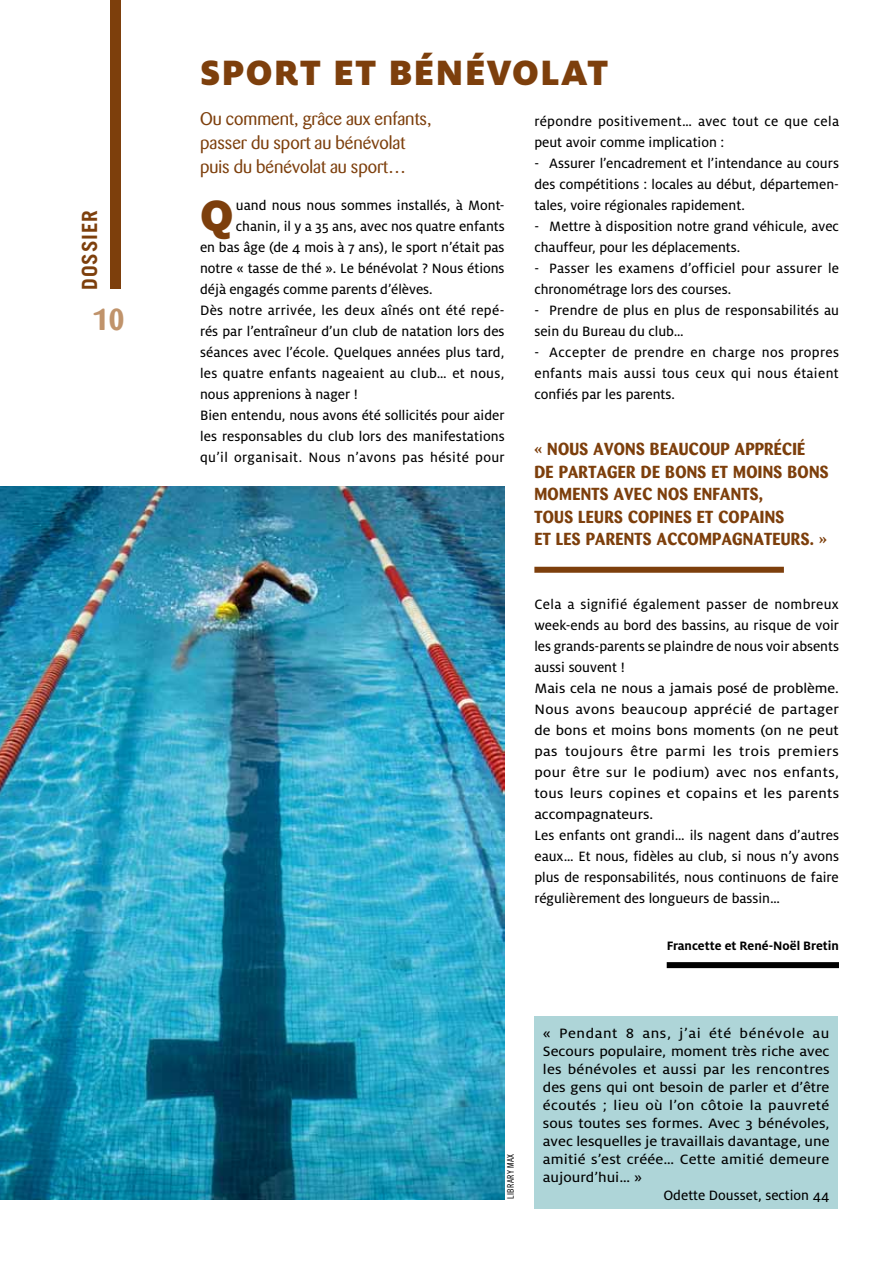
<style>
.page{position:relative;width:893px;height:1263px;background:#fff}
.page>*{position:absolute;margin:0;border:0;box-sizing:border-box;transform-origin:0 0}
.t1{font:900 48.75px "Milo OT";color:#7d3f0c}
.t2{font:900 39px "Milo OT";letter-spacing:.03em;color:#7d3f0c}
.t3{font:700 30px "Barmeno";color:#c0936b}
.t4{font:700 21px "Trade Gothic";letter-spacing:.04em;color:#7d3f0c}
.t5{font:18px/24px "Barmeno";color:#7d3f0c}
.t6{font:700 17.25px/22.5px "Barmeno";letter-spacing:.02em;color:#7d3f0c}
.t7{font:15px/21px "Milo OT Text";color:#000}
.t8{font:15px "Milo OT Text";color:#000;scale:1.09 1}
.t9{font:15px/21px "Milo OT Text";letter-spacing:.02em;color:#000}
.t10{font:15px "Milo OT Text";letter-spacing:.02em;color:#000;scale:1.09 1}
.t11{font:15px "Milo OT Text";letter-spacing:.025em;color:#000}
.t12{font:15px "Milo OT Text";letter-spacing:.035em;color:#000;scale:1.09 1}
.t13{font:700 13.5px "Milo OT";color:#000}
.t14{font:9px "Trade Gothic Cond Eighteen";color:#000}
</style>
<div class="page">
<div style="left:111px;top:0;width:10px;height:289px;background:#7d3f0c"></div>
<div style="left:667px;top:962px;width:172px;height:6px;background:#000"></div>
<img style="left:0;top:487px;width:505px;height:712px">
<div style="left:534px;top:567px;width:250px;height:6px;background:#7d3f0c"></div>
<div style="left:534px;top:1016px;width:304px;height:193px;background:#aed5d8"></div>
<h2 class="t2" style="left:200px;top:50px;width:410px">SPORT ET BÉNÉVOLAT</h2>
<p class="t5" style="left:200px;top:106px;width:233px">Ou comment, grâce aux enfants, passer du sport au bénévolat puis du bénévolat au sport…</p>
<p class="t9" style="left:534px;top:111px;width:306px">répondre positivement… avec tout ce que cela peut avoir comme implication :</p>
<p class="t7" style="left:534px;top:153px;width:306px;text-align:justify">- Assurer l’encadrement et l’intendance au cours des compétitions : locales au début, départemen&shy;tales, voire régionales rapidement.</p>
<p class="t7" style="left:534px;top:216px;width:306px">- Mettre à disposition notre grand véhicule, avec chauffeur, pour les déplacements.</p>
<p class="t9" style="left:534px;top:258px;width:306px">- Passer les examens d’officiel pour assurer le chronométrage lors des courses.</p>
<p class="t7" style="left:534px;top:300px;width:306px">- Prendre de plus en plus de responsabilités au sein du Bureau du club…</p>
<p class="t7" style="left:534px;top:342px;width:306px;text-align:justify">- Accepter de prendre en charge nos propres enfants mais aussi tous ceux qui nous étaient confiés par les parents.</p>
<h3 class="t4" style="left:77px;top:290px;width:81px;rotate:-90deg">dossier</h3>
<h1 class="t1" style="left:200px;top:187px;width:35px">Q</h1>
<p class="t7" style="left:236px;top:195px;width:270px">uand nous nous sommes installés, à Mont-</p>
<p class="t7" style="left:236px;top:216px;width:270px">chanin, il y a 35 ans, avec nos quatre enfants</p>
<p class="t7" style="left:200px;top:237px;width:306px">en bas âge (de 4 mois à 7 ans), le sport n’était pas</p>
<p class="t7" style="left:200px;top:258px;width:306px">notre « tasse de thé ». Le bénévolat ? Nous étions</p>
<p class="t7" style="left:200px;top:279px;width:234px">déjà engagés comme parents d’élèves.</p>
<p class="t9" style="left:200px;top:300px;width:306px">Dès notre arrivée, les deux aînés ont été repé-</p>
<p class="t7" style="left:200px;top:321px;width:306px">rés par l’entraîneur d’un club de natation lors des</p>
<p class="t7" style="left:200px;top:342px;width:306px">séances avec l’école. Quelques années plus tard,</p>
<p class="t7" style="left:200px;top:363px;width:306px">les quatre enfants nageaient au club… et nous,</p>
<p class="t7" style="left:200px;top:384px;width:159px">nous apprenions à nager !</p>
<p class="t7" style="left:200px;top:405px;width:306px">Bien entendu, nous avons été sollicités pour aider</p>
<p class="t7" style="left:200px;top:426px;width:306px">les responsables du club lors des manifestations</p>
<p class="t11" style="left:200px;top:449px;width:306px">qu’il organisait. Nous n’avons pas hésité pour</p>
<h3 class="t3" style="left:93px;top:301px;width:33px">10</h3>
<p class="t6" style="left:534px;top:438px;width:296px">« NOUS AVONS BEAUCOUP APPRÉCIÉ<br>DE PARTAGER DE BONS ET MOINS BONS<br>MOMENTS AVEC NOS ENFANTS,<br>TOUS LEURS COPINES ET COPAINS<br>ET LES PARENTS ACCOMPAGNATEURS. »</p>
<p class="t7" style="left:534px;top:594px;width:306px">Cela a signifié également passer de nombreux week-ends au bord des bassins, au risque de voir les grands-parents se plaindre de nous voir absents aussi souvent !<br>Mais cela ne nous a jamais posé de problème.<br>Nous avons beaucoup apprécié de partager de bons et moins bons moments (on ne peut pas toujours être parmi les trois premiers pour être sur le podium) avec nos enfants, tous leurs copines et copains et les parents accompagnateurs.<br>Les enfants ont grandi… ils nagent dans d’autres eaux… Et nous, fidèles au club, si nous n’y avons plus de responsabilités, nous continuons de faire régulièrement des longueurs de bassin…</p>
<p class="t13" style="left:667px;top:938px;width:174px">Francette et René-Noël Bretin</p>
<p class="t14" style="left:505px;top:1199px;width:47px;rotate:-90deg">Library Max</p>
<p class="t12" style="left:543px;top:1025px;width:264px">« Pendant 8 ans, j’ai été bénévole au</p>
<p class="t8" style="left:543px;top:1043px;width:264px">Secours populaire, moment très riche avec</p>
<p class="t10" style="left:543px;top:1061px;width:265px">les bénévoles et aussi par les rencontres</p>
<p class="t8" style="left:543px;top:1079px;width:264px">des gens qui ont besoin de parler et d’être</p>
<p class="t10" style="left:543px;top:1097px;width:264px">écoutés ; lieu où l’on côtoie la pauvreté</p>
<p class="t8" style="left:543px;top:1115px;width:264px">sous toutes ses formes. Avec 3 bénévoles,</p>
<p class="t8" style="left:543px;top:1133px;width:264px">avec lesquelles je travaillais davantage, une</p>
<p class="t8" style="left:543px;top:1151px;width:264px">amitié s’est créée… Cette amitié demeure</p>
<p class="t8" style="left:543px;top:1169px;width:93px">aujourd’hui… »</p>
<p class="t7" style="left:663px;top:1185px;width:168px">Odette Dousset, section 44</p>
</div>
